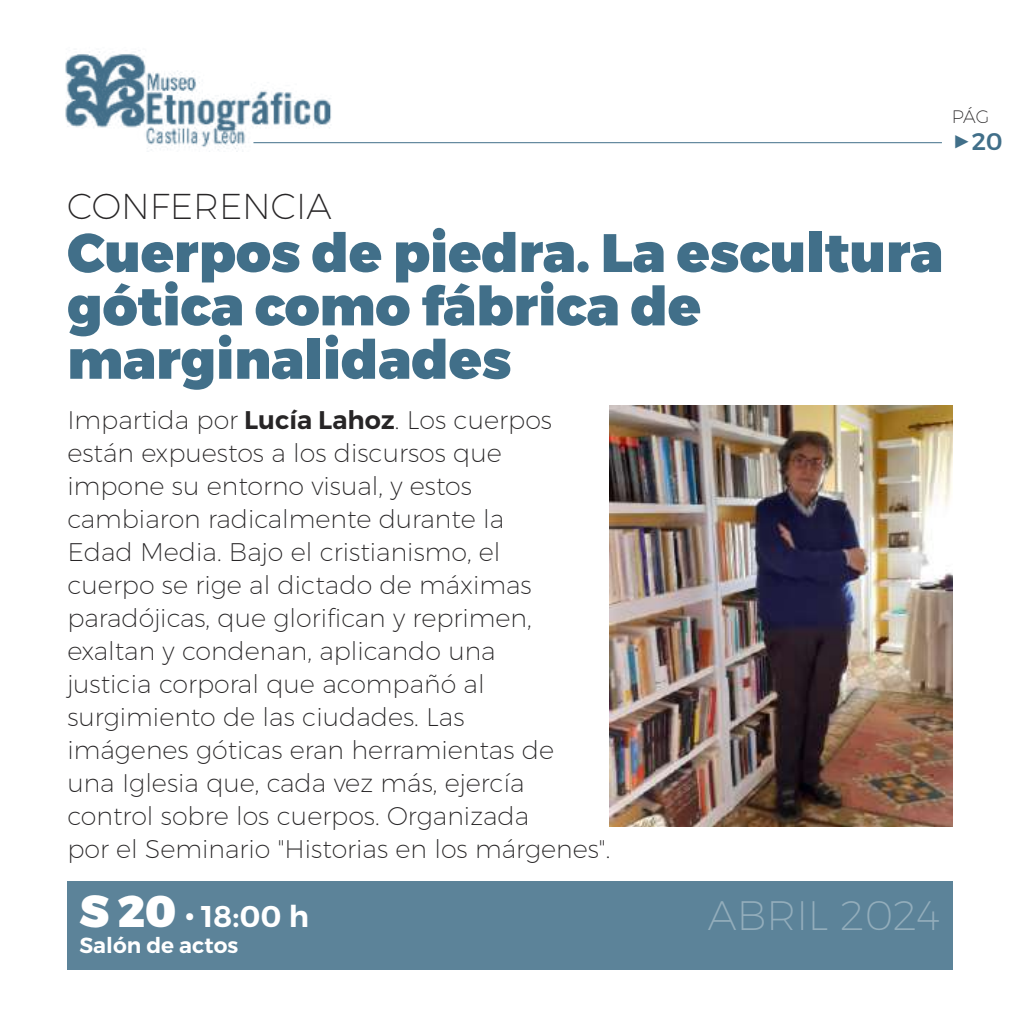
<style>
.page{position:relative;width:1021px;height:1021px;background:#fff}
.page>*{position:absolute;margin:0;border:0;box-sizing:border-box;transform-origin:0 0}
.t1{font:900 54px/53.4px "Montserrat";color:#416f89}
.t2{font:200 41.1px "Montserrat";color:#93adbb}
.t3{font:200 36px "Montserrat";color:#272526}
.t4{font:600 30px "Montserrat";color:#fff}
.t5{font:200 25.5px/33px "Montserrat";color:#272526}
.t6{font:500 24px "Montserrat";color:#416f89}
.t7{font:600 21.6px "Montserrat";color:#fff}
.t8{font:200 18px "Montserrat";color:#272526}
.s1{font-weight:800;font-size:31.2px}
.s2{font-weight:600}
.s3{font-weight:900;font-size:44.4px}
</style>
<div class="page">
<img style="left:65px;top:50px;width:270px;height:101px">
<div style="left:67px;top:881px;width:885px;height:88px;background:#5c8399"></div>
<img style="left:610px;top:405px;width:342px;height:421px">
<hr style="left:253px;top:142px;width:688px;height:1px;background:#416f89">
<p class="t8" style="left:951px;top:110px;width:39px">PÁG</p>
<p class="t6" style="left:951px;top:128px;width:53px"><span class="s1">▶</span>20</p>
<h3 class="t3" style="left:67px;top:192px;width:266px">CONFERENCIA</h3>
<h1 class="t1" style="left:67px;top:231px;width:877px">Cuerpos de piedra. La escultura gótica como fábrica de marginalidades</h1>
<p class="t5" style="left:67px;top:405px;width:544px">Impartida por <span class="s2">Lucía Lahoz</span>. Los cuerpos están expuestos a los discursos que<br>impone su entorno visual, y estos cambiaron radicalmente durante la<br>Edad Media. Bajo el cristianismo, el<br>cuerpo se rige al dictado de máximas paradójicas, que glorifican y reprimen, exaltan y condenan, aplicando una<br>justicia corporal que acompañó al surgimiento de las ciudades. Las<br>imágenes góticas eran herramientas de<br>una Iglesia que, cada vez más, ejercía control sobre los cuerpos. Organizada<br>por el Seminario "Historias en los márgenes".</p>
<p class="t4" style="left:79px;top:905px;width:231px"><span class="s3">S 20</span> • 18:00 h</p>
<h2 class="t2" style="left:708px;top:899px;width:234px">ABRIL 2024</h2>
<p class="t7" style="left:79px;top:937px;width:160px">Salón de actos</p>
</div>
